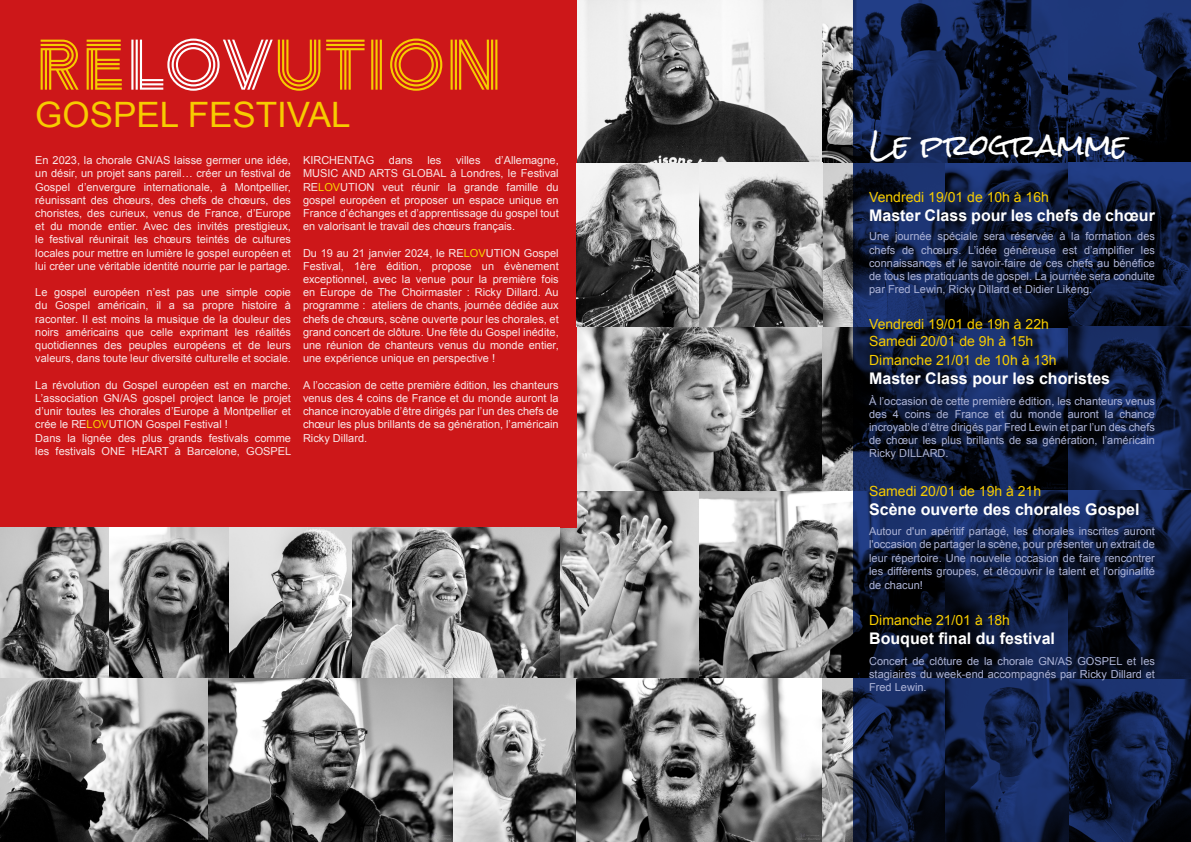
<style>
.page{position:relative;width:1191px;height:842px;background:#fff}
.page>*{position:absolute;margin:0;border:0;box-sizing:border-box;transform-origin:0 0}
.t1{font:71px "Arya Triple";color:#f7cc00}
.t2{font:35px "Arial";color:#f7cc00}
.t3{font:28px "Rock Salt";color:#fff}
.t4{font:700 16px "Arial";color:#fff}
.t5{font:14px/16.8px "Arial";color:#f7cc00}
.t6{font:11px/13.2px "Arial";color:#fff;text-align:justify}
.t7{font:11px/13.2px "Arial";color:#adb4d7;text-align:justify}
.s1{color:#fff}
.s2{color:#ffed00}
</style>
<div class="page">
<img style="left:559px;top:491px;width:294px;height:187px">
<div style="left:0;top:0;width:576px;height:527px;background:#cd1719"></div>
<img style="left:0;top:527px;width:229px;height:151px">
<img style="left:229px;top:527px;width:330px;height:151px">
<img style="left:576px;top:0;width:277px;height:491px">
<img style="left:0;top:678px;width:853px;height:164px">
<svg style="left:853px;top:0;width:338px;height:842px;background:#0f1c3f"></svg>
<h1 class="t1" style="left:35px;top:21px;width:469px">RE<span class="s1">LOV</span>UTION</h1>
<h2 class="t2" style="left:35px;top:91px;width:317px">GOSPEL FESTIVAL</h2>
<p class="t6" style="left:35px;top:154px;width:257px">En 2023, la chorale GN/AS laisse germer une idée, un désir, un projet sans pareil… créer un festival de Gospel d’envergure internationale, à Montpellier, réunissant des chœurs, des chefs de chœurs, des choristes, des curieux, venus de France, d’Europe et du monde entier. Avec des invités prestigieux, le festival réunirait les chœurs teintés de cultures locales pour mettre en lumière le gospel européen et lui créer une véritable identité nourrie par le partage.</p>
<p class="t6" style="left:35px;top:286px;width:257px">Le gospel européen n’est pas une simple copie du Gospel américain, il a sa propre histoire à raconter. Il est moins la musique de la douleur des noirs américains que celle exprimant les réalités quotidiennes des peuples européens et de leurs valeurs, dans toute leur diversité culturelle et sociale.</p>
<p class="t6" style="left:35px;top:378px;width:258px;text-align:left">La révolution du Gospel européen est en marche.<br>L’association GN/AS gospel project lance le projet d’unir toutes les chorales d’Europe à Montpellier et crée le RE<span class="s2">LOV</span>UTION Gospel Festival !<br>Dans la lignée des plus grands festivals comme les festivals ONE HEART à Barcelone, GOSPEL</p>
<p class="t6" style="left:303px;top:154px;width:73px">KIRCHENTAG</p>
<p class="t6" style="left:389px;top:154px;width:25px">dans</p>
<p class="t6" style="left:427px;top:154px;width:16px">les</p>
<p class="t6" style="left:456px;top:154px;width:26px">villes</p>
<p class="t6" style="left:303px;top:154px;width:257px;text-indent:192px">d’Allemagne, MUSIC AND ARTS GLOBAL à Londres, le Festival RE<span class="s2">LOV</span>UTION veut réunir la grande famille du gospel européen et proposer un espace unique en France d’échanges et d’apprentissage du gospel tout en valorisant le travail des chœurs français.</p>
<p class="t6" style="left:303px;top:246px;width:257px">Du 19 au 21 janvier 2024, le RE<span class="s2">LOV</span>UTION Gospel Festival, 1ère édition, propose un évènement exceptionnel, avec la venue pour la première fois en Europe de The Choirmaster : Ricky Dillard. Au programme : ateliers de chants, journée dédiée aux chefs de chœurs, scène ouverte pour les chorales, et grand concert de clôture. Une fête du Gospel inédite, une réunion de chanteurs venus du monde entier, une expérience unique en perspective !</p>
<p class="t6" style="left:303px;top:378px;width:257px">A l’occasion de cette première édition, les chanteurs venus des 4 coins de France et du monde auront la chance incroyable d’être dirigés par l’un des chefs de chœur les plus brillants de sa génération, l’américain Ricky Dillard.</p>
<h3 class="t3" style="left:869px;top:130px;width:260px">Le programme</h3>
<p class="t5" style="left:869px;top:189px;width:181px">Vendredi 19/01 de 10h à 16h</p>
<h3 class="t4" style="left:869px;top:205px;width:287px">Master Class pour les chefs de chœur</h3>
<p class="t7" style="left:869px;top:230px;width:287px">Une journée spéciale sera réservée à la formation des chefs de chœurs. L’idée généreuse est d’amplifier les connaissances et le savoir-faire de ces chefs au bénéfice de tous les pratiquants de gospel. La journée sera conduite par Fred Lewin, Ricky Dillard et Didier Likeng.</p>
<p class="t5" style="left:869px;top:316px;width:181px">Vendredi 19/01 de 19h à 22h<br>Samedi 20/01 de 9h à 15h</p>
<p class="t5" style="left:869px;top:352px;width:189px">Dimanche 21/01 de 10h à 13h</p>
<h3 class="t4" style="left:869px;top:368px;width:242px">Master Class pour les choristes</h3>
<p class="t7" style="left:869px;top:394px;width:287px">À l’occasion de cette première édition, les chanteurs venus des 4 coins de France et du monde auront la chance incroyable d’être dirigés par Fred Lewin et par l’un des chefs de chœur les plus brillants de sa génération, l’américain Ricky DILLARD.</p>
<p class="t5" style="left:869px;top:483px;width:174px">Samedi 20/01 de 19h à 21h</p>
<h3 class="t4" style="left:869px;top:499px;width:272px">Scène ouverte des chorales Gospel</h3>
<p class="t7" style="left:869px;top:525px;width:287px">Autour d'un apéritif partagé, les chorales inscrites auront l'occasion de partager la scène, pour présenter un extrait de leur répertoire. Une nouvelle occasion de faire rencontrer les différents groupes, et découvrir le talent et l'originalité</p>
<p class="t7" style="left:869px;top:579px;width:55px">de chacun!</p>
<p class="t5" style="left:869px;top:612px;width:142px">Dimanche 21/01 à 18h</p>
<h3 class="t4" style="left:869px;top:628px;width:187px">Bouquet final du festival</h3>
<p class="t7" style="left:869px;top:654px;width:287px">Concert de clôture de la chorale GN/AS GOSPEL et les stagiaires du week-end accompagnés par Ricky Dillard et Fred Lewin.</p>
</div>
